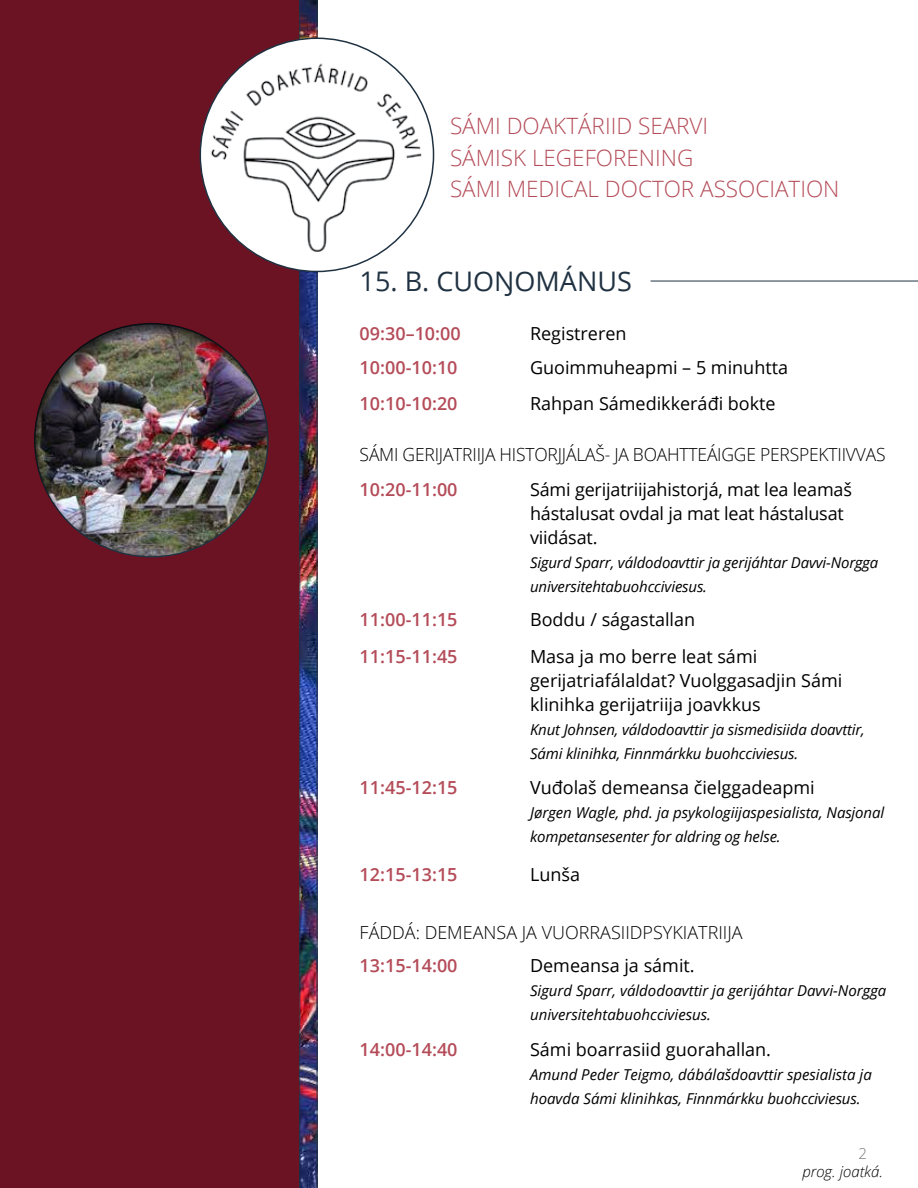
<style>
.page{position:relative;width:918px;height:1188px;background:#fff}
.page>*{position:absolute;margin:0;border:0;box-sizing:border-box;transform-origin:0 0}
.t1{font:27px "Open Sans";color:#203242}
.t2{font:300 22.5px/31.5px "Open Sans";color:#b44b58}
.t3{font:18px/24px "Open Sans";color:#000}
.t4{font:600 18px "Open Sans";color:#b44b58}
.t5{font:300 18px "Open Sans";letter-spacing:-.01em;color:#000}
.t6{font:italic 15px/24px "Open Sans";letter-spacing:-.01em;color:#000}
.t7{font:italic 300 15px "Open Sans";color:#000}
.t8{font:300 15px "Open Sans";color:#77787b}
</style>
<div class="page">
<div style="left:0;top:0;width:317px;height:1188px;background:#6b1323"></div>
<img style="left:299px;top:0;width:18px;height:1188px">
<div style="left:200px;top:38px;width:234px;height:233px;background:#fff;border-radius:50%"></div>
<img style="left:200px;top:57px;width:234px;height:196px">
<div style="left:33px;top:321px;width:237px;height:237px;background:#000;opacity:.75"></div>
<hr style="left:651px;top:281px;width:267px;height:1px;background:#203242">
<h2 class="t2" style="left:450px;top:110px;width:391px">SÁMI DOAKTÁRIID SEARVI<br>SÁMISK LEGEFORENING<br>SÁMI MEDICAL DOCTOR ASSOCIATION</h2>
<h1 class="t1" style="left:360px;top:263px;width:274px">15. B. CUOŊOMÁNUS</h1>
<p class="t4" style="left:360px;top:321px;width:103px">09:30–10:00</p>
<p class="t3" style="left:530px;top:321px;width:98px">Registreren</p>
<p class="t4" style="left:360px;top:356px;width:99px">10:00-10:10</p>
<p class="t3" style="left:530px;top:355px;width:260px">Guoimmuheapmi – 5 minuhtta</p>
<p class="t4" style="left:360px;top:391px;width:99px">10:10-10:20</p>
<p class="t3" style="left:530px;top:391px;width:247px">Rahpan Sámedikkeráđi bokte</p>
<p class="t5" style="left:360px;top:442px;width:527px">SÁMI GERIJATRIIJA HISTORJJÁLAŠ- JA BOAHTTEÁIGGE PERSPEKTIIVVAS</p>
<p class="t4" style="left:360px;top:477px;width:99px">10:20-11:00</p>
<p class="t3" style="left:530px;top:477px;width:323px">Sámi gerijatriijahistorjá, mat lea leamaš hástalusat ovdal ja mat leat hástalusat viidásat.</p>
<p class="t6" style="left:530px;top:550px;width:350px">Sigurd Sparr, váldodoavttir ja gerijáhtar Davvi-Norgga universitehtabuohcciviesus.</p>
<p class="t4" style="left:360px;top:607px;width:99px">11:00-11:15</p>
<p class="t3" style="left:530px;top:607px;width:167px">Boddu / ságastallan</p>
<p class="t4" style="left:360px;top:644px;width:99px">11:15-11:45</p>
<p class="t3" style="left:530px;top:644px;width:314px">Masa ja mo berre leat sámi gerijatriafálaldat? Vuolggasadjin Sámi klinihka gerijatriija joavkkus</p>
<p class="t6" style="left:530px;top:717px;width:336px">Knut Johnsen, váldodoavttir ja sismedisiida doavttir,<br>Sámi klinihka, Finnmárkku buohcciviesus.</p>
<p class="t4" style="left:360px;top:775px;width:99px">11:45-12:15</p>
<p class="t3" style="left:530px;top:775px;width:286px">Vuđolaš demeansa čielggadeapmi</p>
<p class="t6" style="left:530px;top:800px;width:356px">Jørgen Wagle, phd. ja psykologiijaspesialista, Nasjonal kompetansesenter for aldring og helse.</p>
<p class="t4" style="left:360px;top:862px;width:99px">12:15-13:15</p>
<p class="t3" style="left:530px;top:862px;width:52px">Lunša</p>
<p class="t5" style="left:360px;top:920px;width:385px">FÁDDÁ: DEMEANSA JA VUORRASIIDPSYKIATRIIJA</p>
<p class="t4" style="left:360px;top:953px;width:99px">13:15-14:00</p>
<p class="t3" style="left:530px;top:953px;width:166px">Demeansa ja sámit.</p>
<p class="t6" style="left:530px;top:978px;width:358px">Sigurd Sparr, váldodoavttir ja gerijáhtar Davvi-Norgga universitehtabuohcciviesus.</p>
<p class="t4" style="left:360px;top:1037px;width:99px">14:00-14:40</p>
<p class="t3" style="left:530px;top:1037px;width:243px">Sámi boarrasiid guorahallan.</p>
<p class="t6" style="left:530px;top:1063px;width:343px">Amund Peder Teigmo, dábálašdoavttir spesialista ja hoavda Sámi klinihkas, Finnmárkku buohcciviesus.</p>
<p class="t8" style="left:858px;top:1143px;width:10px">2</p>
<p class="t7" style="left:802px;top:1161px;width:82px">prog. joatká.</p>
</div>
